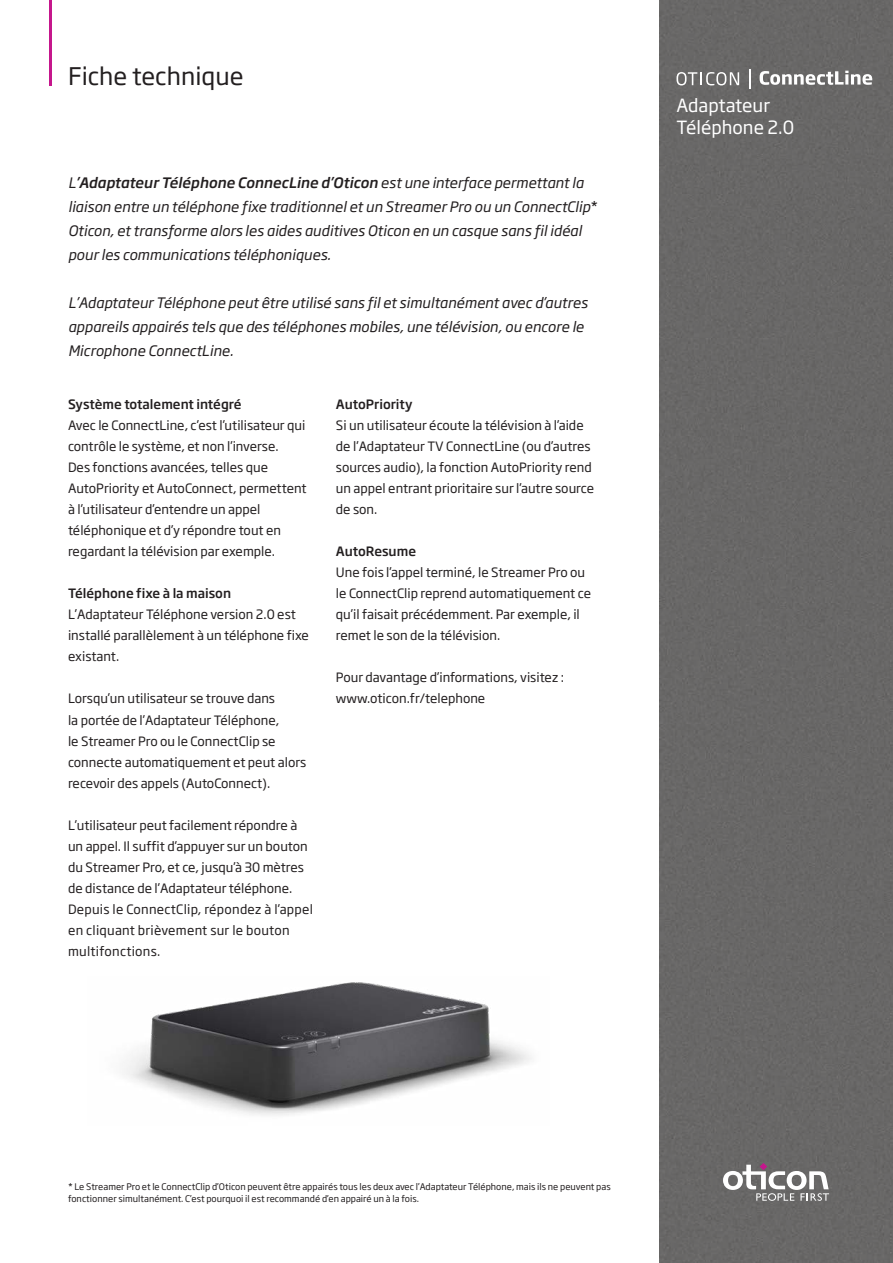
<style>
.page{position:relative;width:893px;height:1263px;background:#fff}
.page>*{position:absolute;margin:0;border:0;box-sizing:border-box;transform-origin:0 0}
.t1{font:24px "Soho Gothic Pro";color:#231f20}
.t2{font:18px/22.5px "Soho Gothic Pro";color:#fff}
.t3{font:italic 14.25px/24px "Soho Gothic Pro";color:#231f20}
.t4{font:12.75px/21px "Soho Gothic Pro";color:#231f20}
.t5{font:500 12.75px "Soho Gothic Pro";color:#231f20}
.t6{font:9px/12px "Soho Gothic Pro";color:#231f20}
.s1{font-weight:500}
</style>
<div class="page">
<img style="left:124px;top:982px;width:408px;height:133px">
<div style="left:659px;top:0;width:234px;height:1263px;background:#686767"></div>
<svg style="left:723px;top:1163px;width:106px;height:38px"></svg>
<hr style="left:50px;top:0;width:2px;height:85px;background:#c5168c">
<svg style="left:676px;top:72px;width:63px;height:13px"></svg>
<hr style="left:749px;top:69px;width:2px;height:20px;background:#fff">
<svg style="left:760px;top:71px;width:112px;height:14px"></svg>
<h1 class="t1" style="left:68px;top:58px;width:177px">Fiche technique</h1>
<p class="t3" style="left:68px;top:170px;width:531px">L<span class="s1">’Adaptateur Téléphone ConnecLine d’Oticon</span> est une interface permettant la liaison entre un téléphone fixe traditionnel et un Streamer Pro ou un ConnectClip* Oticon, et transforme alors les aides auditives Oticon en un casque sans fil idéal pour les communications téléphoniques.</p>
<p class="t3" style="left:68px;top:290px;width:521px">L’Adaptateur Téléphone peut être utilisé sans fil et simultanément avec d’autres appareils appairés tels que des téléphones mobiles, une télévision, ou encore le<br>Microphone ConnectLine.</p>
<p class="t5" style="left:68px;top:395px;width:175px">Système totalement intégré</p>
<p class="t4" style="left:68px;top:415px;width:240px">Avec le ConnectLine, c’est l’utilisateur qui contrôle le système, et non l’inverse.<br>Des fonctions avancées, telles que AutoPriority et AutoConnect, permettent à l’utilisateur d’entendre un appel téléphonique et d’y répondre tout en regardant la télévision par exemple.</p>
<p class="t5" style="left:68px;top:584px;width:165px">Téléphone fixe à la maison</p>
<p class="t4" style="left:68px;top:604px;width:242px">L’Adaptateur Téléphone version 2.0 est installé parallèlement à un téléphone fixe existant.</p>
<p class="t4" style="left:68px;top:688px;width:240px">Lorsqu’un utilisateur se trouve dans<br>la portée de l’Adaptateur Téléphone,<br>le Streamer Pro ou le ConnectClip se connecte automatiquement et peut alors recevoir des appels (AutoConnect).</p>
<p class="t4" style="left:68px;top:814px;width:246px">L’utilisateur peut facilement répondre à un appel. Il suffit d’appuyer sur un bouton du Streamer Pro, et ce, jusqu’à 30 mètres de distance de l’Adaptateur téléphone.<br>Depuis le ConnectClip, répondez à l’appel en cliquant brièvement sur le bouton multifonctions.</p>
<p class="t5" style="left:336px;top:395px;width:78px">AutoPriority</p>
<p class="t4" style="left:336px;top:414px;width:260px">Si un utilisateur écoute la télévision à l’aide de l’Adaptateur TV ConnectLine (ou d’autres sources audio), la fonction AutoPriority rend un appel entrant prioritaire sur l’autre source de son.</p>
<p class="t5" style="left:336px;top:542px;width:82px">AutoResume</p>
<p class="t4" style="left:336px;top:561px;width:257px">Une fois l’appel terminé, le Streamer Pro ou le ConnectClip reprend automatiquement ce qu’il faisait précédemment. Par exemple, il remet le son de la télévision.</p>
<p class="t4" style="left:336px;top:666px;width:229px">Pour davantage d’informations, visitez : www.oticon.fr/telephone</p>
<h2 class="t2" style="left:676px;top:93px;width:119px">Adaptateur<br>Téléphone 2.0</h2>
<p class="t6" style="left:68px;top:1180px;width:544px">* Le Streamer Pro et le ConnectClip d’Oticon peuvent être appairés tous les deux avec l’Adaptateur Téléphone, mais ils ne peuvent pas fonctionner simultanément. C’est pourquoi il est recommandé d’en appairé un à la fois.</p>
</div>
